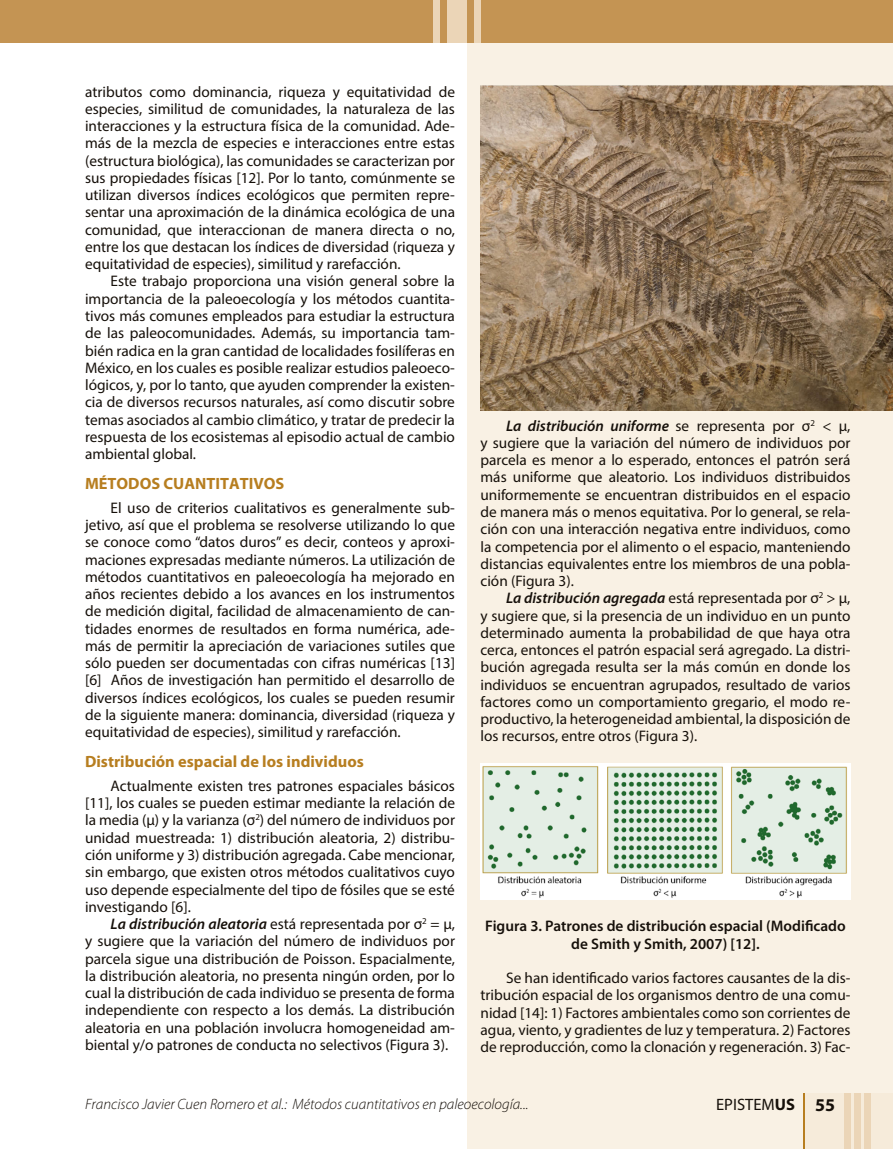
<style>
.page{position:relative;width:893px;height:1149px;background:#fff}
.page>*{position:absolute;margin:0;border:0;box-sizing:border-box;transform-origin:0 0}
.t1{font:16.5px "Myriad Pro";color:#16100a}
.t2{font:700 16.35px "Myriad Pro";color:#b77e20}
.t3{font:15.3px/17.2px "Myriad Pro";color:#16100a;text-align:justify}
.t4{font:600 15.3px/17.2px "Myriad Pro";color:#16100a;text-align:center}
.t5{font:italic 300 15px "Myriad Pro";color:#16100a}
.s1{font-weight:600;font-style:italic}
.s2{font-weight:700}
.s3{font-weight:700;font-size:18px}
</style>
<div class="page">
<div style="left:468px;top:0;width:425px;height:1148px;background:#f9f1e4"></div>
<div style="left:0;top:0;width:893px;height:43px;background:#c49453"></div>
<div style="left:447px;top:0;width:20px;height:43px;background:#ebd5b7"></div>
<div style="left:434px;top:0;width:6px;height:43px;background:#ebd5b7"></div>
<div style="left:474px;top:0;width:6px;height:43px;background:#ebd5b7"></div>
<img style="left:480px;top:85px;width:413px;height:325px">
<img style="left:480px;top:763px;width:370px;height:136px">
<div style="left:804px;top:1092px;width:89px;height:56px;background:#f6ebda"></div>
<div style="left:845px;top:1092px;width:6px;height:56px;background:#ebd5b7"></div>
<div style="left:854px;top:1092px;width:6px;height:56px;background:#ebd5b7"></div>
<div style="left:864px;top:1092px;width:6px;height:56px;background:#ebd5b7"></div>
<hr style="left:804px;top:1092px;width:1px;height:56px;background:#b77e20">
<p class="t3" style="left:85px;top:83px;width:371px">atributos como dominancia, riqueza y equitatividad de especies, similitud de comunidades, la naturaleza de las interacciones y la estructura física de la comunidad. Ade&shy;más de la mezcla de especies e interacciones entre estas (estructura biológica), las comunidades se caracterizan por sus propiedades físicas [12]. Por lo tanto, comúnmente se utilizan diversos índices ecológicos que permiten repre&shy;sentar una aproximación de la dinámica ecológica de una comunidad, que interaccionan de manera directa o no, entre los que destacan los índices de diversidad (riqueza y equitatividad de especies), similitud y rarefacción.</p>
<p class="t3" style="left:85px;top:272px;width:371px;text-indent:26px">Este trabajo proporciona una visión general sobre la importancia de la paleoecología y los métodos cuantita&shy;tivos más comunes empleados para estudiar la estructura de las paleocomunidades. Además, su importancia tam&shy;bién radica en la gran cantidad de localidades fosilíferas en México, en los cuales es posible realizar estudios paleoeco&shy;lógicos, y, por lo tanto, que ayuden comprender la existen&shy;cia de diversos recursos naturales, así como discutir sobre temas asociados al cambio climático, y tratar de predecir la respuesta de los ecosistemas al episodio actual de cambio ambiental global.</p>
<p class="t2" style="left:85px;top:473px;width:201px">MÉTODOS CUANTITATIVOS</p>
<p class="t3" style="left:85px;top:498px;width:371px;text-indent:26px">El uso de criterios cualitativos es generalmente sub&shy;jetivo, así que el problema se resolverse utilizando lo que se conoce como “datos duros” es decir, conteos y aproxi&shy;maciones expresadas mediante números. La utilización de métodos cuantitativos en paleoecología ha mejorado en años recientes debido a los avances en los instrumentos de medición digital, facilidad de almacenamiento de can&shy;tidades enormes de resultados en forma numérica, ade&shy;más de permitir la apreciación de variaciones sutiles que sólo pueden ser documentadas con cifras numéricas [13] [6] Años de investigación han permitido el desarrollo de diversos índices ecológicos, los cuales se pueden resumir de la siguiente manera: dominancia, diversidad (riqueza y equitatividad de especies), similitud y rarefacción.</p>
<p class="t2" style="left:85px;top:750px;width:280px">Distribución espacial de los individuos</p>
<p class="t3" style="left:85px;top:776px;width:371px;text-indent:26px">Actualmente existen tres patrones espaciales básicos [11], los cuales se pueden estimar mediante la relación de la media (µ) y la varianza (σ<sup>2</sup>) del número de individuos por unidad muestreada: 1) distribución aleatoria, 2) distribu&shy;ción uniforme y 3) distribución agregada. Cabe mencionar, sin embargo, que existen otros métodos cualitativos cuyo uso depende especialmente del tipo de fósiles que se esté investigando [6].</p>
<p class="t3" style="left:85px;top:914px;width:371px;text-indent:26px"><span class="s1">La distribución aleatoria</span> está representada por σ<sup>2</sup> = µ, y sugiere que la variación del número de individuos por parcela sigue una distribución de Poisson. Espacialmente, la distribución aleatoria, no presenta ningún orden, por lo cual la distribución de cada individuo se presenta de forma independiente con respecto a los demás. La distribución aleatoria en una población involucra homogeneidad am&shy;biental y/o patrones de conducta no selectivos (Figura 3).</p>
<p class="t3" style="left:480px;top:416px;width:371px;text-indent:26px"><span class="s1">La distribución uniforme</span> se representa por σ<sup>2</sup> &lt; µ, y sugiere que la variación del número de individuos por parcela es menor a lo esperado, entonces el patrón será más uniforme que aleatorio. Los individuos distribuidos uniformemente se encuentran distribuidos en el espacio de manera más o menos equitativa. Por lo general, se rela&shy;ción con una interacción negativa entre individuos, como la competencia por el alimento o el espacio, manteniendo distancias equivalentes entre los miembros de una pobla&shy;ción (Figura 3).</p>
<p class="t3" style="left:480px;top:589px;width:371px;text-indent:26px"><span class="s1">La distribución agregada</span> está representada por σ<sup>2</sup> &gt; µ, y sugiere que, si la presencia de un individuo en un punto determinado aumenta la probabilidad de que haya otra cerca, entonces el patrón espacial será agregado. La distri&shy;bución agregada resulta ser la más común en donde los individuos se encuentran agrupados, resultado de varios factores como un comportamiento gregario, el modo re&shy;productivo, la heterogeneidad ambiental, la disposición de los recursos, entre otros (Figura 3).</p>
<p class="t4" style="left:485px;top:916px;width:362px">Figura 3. Patrones de distribución espacial (Modificado de Smith y Smith, 2007) [12].</p>
<p class="t3" style="left:480px;top:968px;width:371px;text-indent:26px">Se han identificado varios factores causantes de la dis&shy;tribución espacial de los organismos dentro de una comu&shy;nidad [14]: 1) Factores ambientales como son corrientes de agua, viento, y gradientes de luz y temperatura. 2) Factores de reproducción, como la clonación y regeneración. 3) Fac-</p>
<p class="t5" style="left:85px;top:1094px;width:445px">Francisco Javier Cuen Romero et al.: Métodos cuantitativos en paleoecología...</p>
<p class="t1" style="left:716px;top:1093px;width:120px">EPISTEM<span class="s2">US</span> <span class="s3">55</span></p>
</div>
